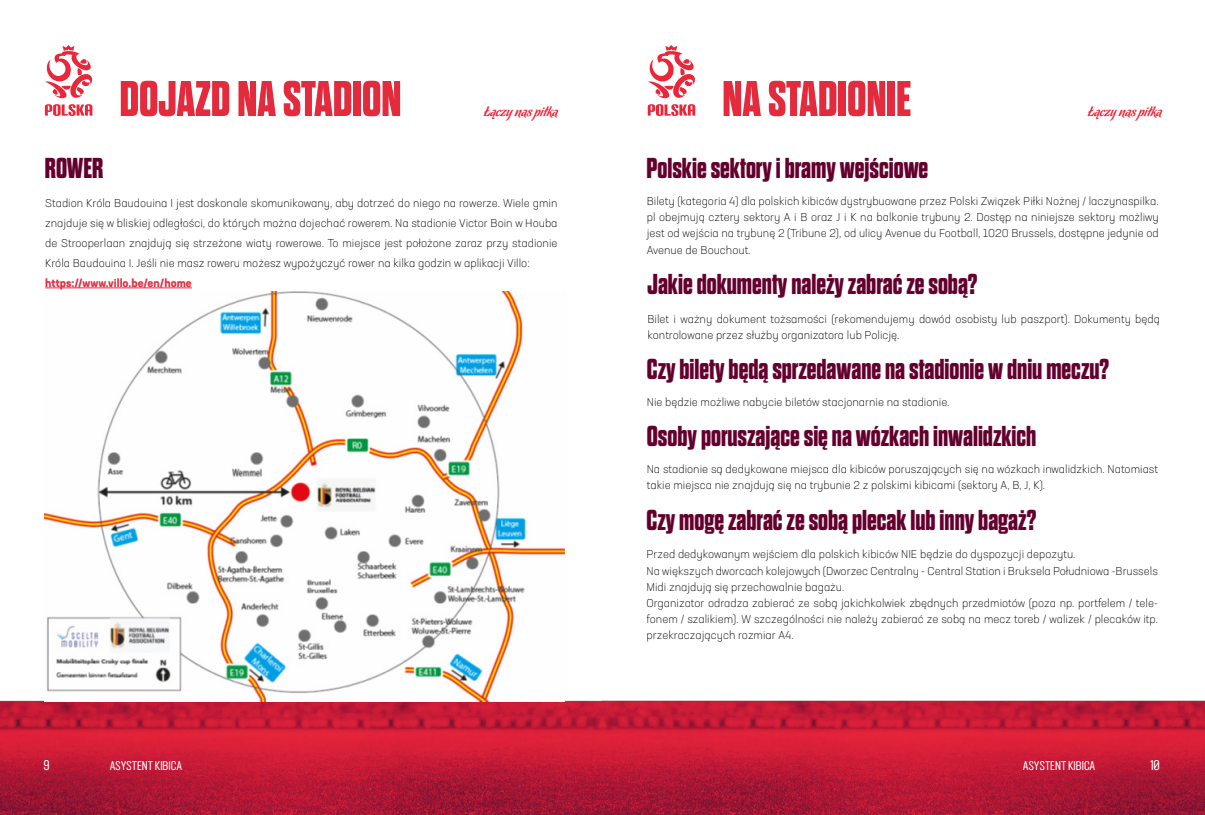
<style>
.page{position:relative;width:1205px;height:815px;background:#fff}
.page>*{position:absolute;margin:0;border:0;box-sizing:border-box;transform-origin:0 0}
.t1{font:700 expanded 50px "Dharma Gothic E";color:#e32b3d}
.t2{font:700 expanded 28.75px "Dharma Gothic E";color:#64002e}
.t3{font:condensed 13.88px "PZPN 2020";color:#fff}
.t4{font:13.75px "Chocolate Caliente";color:#eb253a}
.t5{font:condensed 12.5px "PZPN 2020";color:#fff}
.t6{font:300 11.25px/16.2px "Neusa Next Std";color:#000}
.t7{font:700 11.25px "Neusa Next Std";color:#e32b3e}
</style>
<div class="page">
<img style="left:0;top:45px;width:1205px;height:770px">
<svg style="left:45px;top:45px;width:47px;height:53px"></svg>
<svg style="left:45px;top:104px;width:47px;height:12px"></svg>
<div style="left:624px;top:656px;width:519px;height:26px;background:#fff"></div>
<hr style="left:45px;top:288px;width:147px;height:1px;background:#e32b3e">
<img style="left:44px;top:292px;width:520px;height:410px">
<h1 class="t1" style="left:119px;top:73px;width:283px">DOJAZD NA STADION</h1>
<p class="t4" style="left:484px;top:104px;width:76px">Łączy nas piłka</p>
<h1 class="t1" style="left:722px;top:73px;width:190px">NA STADIONIE</h1>
<p class="t4" style="left:1087px;top:104px;width:76px">Łączy nas piłka</p>
<h2 class="t2" style="left:45px;top:153px;width:60px">ROWER</h2>
<p class="t6" style="left:45px;top:193px;width:514px;line-height:20px;text-align:justify">Stadion Króla Baudouina I jest doskonale skomunikowany, aby dotrzeć do niego na rowerze. Wiele gmin znajduje się w bliskiej odległości, do których można dojechać rowerem. Na stadionie Victor Boin w Houba de Strooperlaan znajdują się strzeżone wiaty rowerowe. To miejsce jest położone zaraz przy stadionie Króla Baudouina I. Jeśli nie masz roweru możesz wypożyczyć rower na kilka godzin w aplikacji Villo:</p>
<p class="t7" style="left:45px;top:275px;width:148px">https://www.villo.be/en/home</p>
<h2 class="t2" style="left:646px;top:153px;width:283px">Polskie sektory i bramy wejściowe</h2>
<p class="t6" style="left:647px;top:193px;width:513px;text-align:justify">Bilety (kategoria 4) dla polskich kibiców dystrybuowane przez Polski Związek Piłki Nożnej / laczynaspilka. pl obejmują cztery sektory A i B oraz J i K na balkonie trybuny 2. Dostęp na niniejsze sektory możliwy jest od wejścia na trybunę 2 (Tribune 2), od ulicy Avenue du Football, 1020 Brussels, dostępne jedynie od Avenue de Bouchout.</p>
<h2 class="t2" style="left:647px;top:269px;width:332px">Jakie dokumenty należy zabrać ze sobą?</h2>
<p class="t6" style="left:647px;top:311px;width:514px">Bilet i ważny dokument tożsamości (rekomendujemy dowód osobisty lub paszport). Dokumenty będą kontrolowane przez służby organizatora lub Policję.</p>
<h2 class="t2" style="left:647px;top:354px;width:464px">Czy bilety będą sprzedawane na stadionie w dniu meczu?</h2>
<p class="t6" style="left:647px;top:394px;width:304px">Nie będzie możliwe nabycie biletów stacjonarnie na stadionie.</p>
<h2 class="t2" style="left:647px;top:421px;width:391px">Osoby poruszające się na wózkach inwalidzkich</h2>
<p class="t6" style="left:647px;top:461px;width:513px">Na stadionie są dedykowane miejsca dla kibiców poruszających się na wózkach inwalidzkich. Natomiast takie miejsca nie znajdują się na trybunie 2 z polskimi kibicami (sektory A, B, J, K).</p>
<h2 class="t2" style="left:646px;top:505px;width:391px">Czy mogę zabrać ze sobą plecak lub inny bagaż?</h2>
<p class="t6" style="left:646px;top:546px;width:513px">Przed dedykowanym wejściem dla polskich kibiców NIE będzie do dyspozycji depozytu.<br>Na większych dworcach kolejowych (Dworzec Centralny - Central Station i Bruksela Południowa -Brussels Midi znajdują się przechowalnie bagażu.<br>Organizator odradza zabierać ze sobą jakichkolwiek zbędnych przedmiotów (poza np. portfelem / tele&shy;fonem / szalikiem). W szczególności nie należy zabierać ze sobą na mecz toreb / walizek / plecaków itp. przekraczających rozmiar A4.</p>
<p class="t3" style="left:43px;top:757px;width:8px">9</p>
<p class="t5" style="left:110px;top:759px;width:74px">ASYSTENT KIBICA</p>
<p class="t5" style="left:1023px;top:758px;width:74px">ASYSTENT KIBICA</p>
<p class="t3" style="left:1150px;top:757px;width:11px">1 06</p>
</div>
